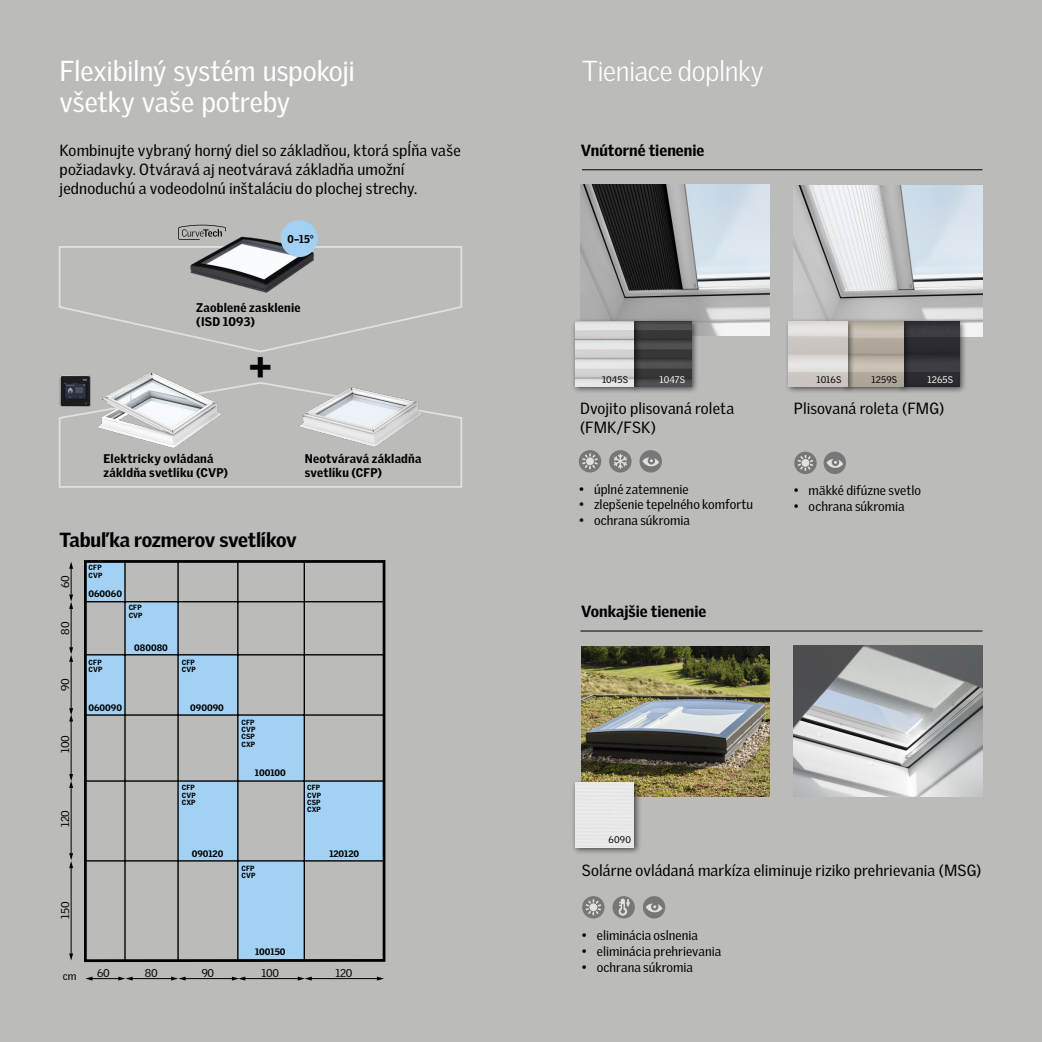
<style>
.page{position:relative;width:1042px;height:1042px;background:#bbbcb9}
.page>*{position:absolute;margin:0;border:0;box-sizing:border-box;transform-origin:0 0}
.t1{font:900 38.68px "Velux Gothic";color:#000}
.t2{font:28px/31.5px "Velux Gothic";letter-spacing:-.005em;color:#fff}
.t3{font:300 28px "Velux Gothic";letter-spacing:-.015em;color:#fff}
.t4{font:900 19.78px "Velux Gothic";letter-spacing:-.01em;color:#000}
.t5{font:15.75px/19.2px "Velux Gothic";letter-spacing:.005em;color:#000}
.t6{font:900 15.75px "Velux Gothic";color:#000}
.t7{font:13.12px "Velux Gothic";letter-spacing:.005em;color:#000}
.t8{font:900 12.25px/14px "Velux Gothic";letter-spacing:.02em;color:#000}
.t9{font:11.03px "Velux Gothic";letter-spacing:-.03em;color:#000}
.t10{font:900 11.03px "Velux Gothic";color:#000;scale:.93 1}
.t11{font:9.28px "Velux Gothic";letter-spacing:.02em;color:#000}
.t12{font:9.28px "Velux Gothic";letter-spacing:.015em;color:#fff}
.t13{font:900 9.1px "Velux Gothic";color:#000}
.t14{font:900 7.35px/7.4px "Velux Gothic";letter-spacing:.025em;color:#000}
</style>
<div class="page">
<svg style="left:88px;top:564px;width:293px;height:394px"></svg>
<hr style="left:71px;top:606px;width:1px;height:42px;background:#000">
<svg style="left:69px;top:562px;width:4px;height:47px"></svg>
<hr style="left:71px;top:661px;width:1px;height:48px;background:#000">
<svg style="left:69px;top:647px;width:4px;height:15px"></svg>
<hr style="left:71px;top:720px;width:1px;height:55px;background:#000">
<svg style="left:69px;top:708px;width:4px;height:13px"></svg>
<hr style="left:71px;top:787px;width:1px;height:68px;background:#000">
<svg style="left:69px;top:774px;width:4px;height:14px"></svg>
<hr style="left:71px;top:867px;width:1px;height:86px;background:#000">
<svg style="left:69px;top:953px;width:4px;height:7px"></svg>
<svg style="left:69px;top:853px;width:4px;height:15px"></svg>
<hr style="left:130px;top:978px;width:42px;height:1px;background:#000">
<svg style="left:85px;top:976px;width:48px;height:4px"></svg>
<hr style="left:185px;top:978px;width:48px;height:1px;background:#000">
<svg style="left:171px;top:976px;width:15px;height:4px"></svg>
<hr style="left:244px;top:978px;width:55px;height:1px;background:#000">
<svg style="left:232px;top:976px;width:13px;height:4px"></svg>
<hr style="left:311px;top:978px;width:68px;height:1px;background:#000">
<svg style="left:377px;top:976px;width:7px;height:4px"></svg>
<svg style="left:298px;top:976px;width:14px;height:4px"></svg>
<div style="left:84px;top:560px;width:301px;height:402px;border:3px solid #000"></div>
<hr style="left:85px;top:601px;width:299px;height:1px;background:#000">
<hr style="left:85px;top:654px;width:299px;height:1px;background:#000">
<hr style="left:85px;top:714px;width:299px;height:2px;background:#000">
<hr style="left:85px;top:780px;width:299px;height:2px;background:#000">
<hr style="left:85px;top:860px;width:299px;height:1px;background:#000">
<hr style="left:124px;top:561px;width:2px;height:399px;background:#000">
<hr style="left:177px;top:561px;width:2px;height:399px;background:#000">
<hr style="left:237px;top:561px;width:1px;height:399px;background:#000">
<hr style="left:304px;top:561px;width:1px;height:399px;background:#000">
<hr style="left:383px;top:561px;width:2px;height:399px;background:#000">
<svg style="left:59px;top:381px;width:403px;height:107px"></svg>
<svg style="left:59px;top:246px;width:403px;height:107px"></svg>
<img style="left:178px;top:227px;width:148px;height:65px">
<img style="left:85px;top:372px;width:148px;height:86px">
<img style="left:289px;top:381px;width:146px;height:73px">
<div style="left:281px;top:220px;width:36px;height:37px;background:#a2d1f3;border-radius:50%"></div>
<img style="left:60px;top:375px;width:32px;height:31px">
<svg style="left:178px;top:225px;width:48px;height:15px"></svg>
<div style="left:582px;top:896px;width:22px;height:22px;background:#777;border-radius:50%"></div>
<svg style="left:585px;top:899px;width:16px;height:16px"></svg>
<div style="left:643px;top:896px;width:22px;height:22px;background:#777;border-radius:50%"></div>
<svg style="left:646px;top:903px;width:16px;height:10px"></svg>
<div style="left:609px;top:450px;width:22px;height:22px;background:#777;border-radius:50%"></div>
<svg style="left:614px;top:454px;width:13px;height:15px"></svg>
<div style="left:612px;top:896px;width:23px;height:22px;background:#777;border-radius:50%"></div>
<svg style="left:618px;top:898px;width:12px;height:17px"></svg>
<div style="left:579px;top:450px;width:22px;height:22px;background:#777;border-radius:50%"></div>
<svg style="left:582px;top:453px;width:16px;height:16px"></svg>
<div style="left:639px;top:450px;width:23px;height:22px;background:#777;border-radius:50%"></div>
<svg style="left:642px;top:457px;width:17px;height:10px"></svg>
<div style="left:794px;top:452px;width:22px;height:22px;background:#777;border-radius:50%"></div>
<svg style="left:797px;top:455px;width:16px;height:16px"></svg>
<div style="left:823px;top:452px;width:23px;height:22px;background:#777;border-radius:50%"></div>
<svg style="left:826px;top:459px;width:17px;height:9px"></svg>
<hr style="left:582px;top:169px;width:400px;height:1px;background:#000">
<hr style="left:580px;top:630px;width:402px;height:1px;background:#000">
<img style="left:794px;top:646px;width:188px;height:150px">
<img style="left:580px;top:185px;width:189px;height:150px">
<img style="left:794px;top:186px;width:188px;height:150px">
<img style="left:581px;top:647px;width:188px;height:149px">
<div style="left:628px;top:318px;width:71px;height:76px;background:#000;opacity:.6"></div>
<img style="left:642px;top:322px;width:49px;height:64px">
<div style="left:571px;top:318px;width:71px;height:76px;background:#000;opacity:.6"></div>
<img style="left:575px;top:322px;width:59px;height:64px">
<div style="left:897px;top:318px;width:70px;height:76px;background:#000;opacity:.6"></div>
<img style="left:911px;top:322px;width:48px;height:64px">
<div style="left:840px;top:318px;width:71px;height:76px;background:#000;opacity:.6"></div>
<img style="left:855px;top:322px;width:48px;height:64px">
<div style="left:785px;top:318px;width:70px;height:76px;background:#000;opacity:.6"></div>
<img style="left:788px;top:322px;width:59px;height:64px">
<div style="left:571px;top:779px;width:71px;height:76px;background:#000;opacity:.6"></div>
<div style="left:575px;top:783px;width:59px;height:64px;background:#e8e8e8"></div>
<h2 class="t2" style="left:60px;top:55px;width:297px">Flexibilný systém uspokoji všetky vaše potreby</h2>
<p class="t5" style="left:60px;top:140px;width:403px">Kombinujte vybraný horný diel so základňou, ktorá spĺňa vaše požiadavky. Otváravá aj neotváravá základňa umožní jednoduchú a vodeodolnú inštaláciu do plochej strechy.</p>
<p class="t10" style="left:287px;top:232px;width:30px">0–15°</p>
<p class="t8" style="left:196px;top:300px;width:106px">Zaoblené zasklenie (ISD 1093)</p>
<h1 class="t1" style="left:249px;top:343px;width:25px">+</h1>
<p class="t8" style="left:104px;top:452px;width:126px">Elektricky ovládaná zákldňa svetlíku (CVP)</p>
<p class="t8" style="left:305px;top:452px;width:118px">Neotváravá základňa svetlíku (CFP)</p>
<p class="t4" style="left:60px;top:527px;width:239px">Tabuľka rozmerov svetlíkov</p>
<p class="t9" style="left:59px;top:587px;width:14px;rotate:-90deg">60</p>
<p class="t9" style="left:59px;top:634px;width:14px;rotate:-90deg">80</p>
<p class="t9" style="left:59px;top:691px;width:14px;rotate:-90deg">90</p>
<p class="t9" style="left:59px;top:752px;width:19px;rotate:-90deg">100</p>
<p class="t9" style="left:59px;top:827px;width:19px;rotate:-90deg">120</p>
<p class="t9" style="left:59px;top:919px;width:18px;rotate:-90deg">150</p>
<p class="t14" style="left:89px;top:564px;width:15px">CFP<br>CVP</p>
<p class="t13" style="left:88px;top:588px;width:35px">060060</p>
<p class="t14" style="left:129px;top:604px;width:15px">CFP<br>CVP</p>
<p class="t14" style="left:89px;top:658px;width:15px">CFP<br>CVP</p>
<p class="t13" style="left:134px;top:642px;width:35px">080080</p>
<p class="t13" style="left:88px;top:702px;width:35px">060090</p>
<p class="t14" style="left:182px;top:658px;width:15px">CFP<br>CVP</p>
<p class="t13" style="left:190px;top:702px;width:35px">090090</p>
<p class="t14" style="left:182px;top:784px;width:15px">CFP<br>CVP<br>CXP</p>
<p class="t13" style="left:192px;top:847px;width:33px">090120</p>
<p class="t14" style="left:241px;top:718px;width:15px">CFP<br>CVP<br>CSP<br>CXP</p>
<p class="t13" style="left:255px;top:767px;width:32px">100100</p>
<p class="t14" style="left:241px;top:864px;width:15px">CFP<br>CVP</p>
<p class="t14" style="left:307px;top:784px;width:15px">CFP<br>CVP<br>CSP<br>CXP</p>
<p class="t13" style="left:329px;top:847px;width:31px">120120</p>
<p class="t13" style="left:255px;top:946px;width:32px">100150</p>
<p class="t9" style="left:63px;top:969px;width:15px">cm</p>
<p class="t9" style="left:97px;top:966px;width:14px">60</p>
<p class="t9" style="left:145px;top:966px;width:14px">80</p>
<p class="t9" style="left:202px;top:966px;width:14px">90</p>
<p class="t9" style="left:261px;top:966px;width:19px">100</p>
<p class="t9" style="left:335px;top:966px;width:19px">120</p>
<h2 class="t3" style="left:582px;top:54px;width:183px">Tieniace doplnky</h2>
<p class="t6" style="left:581px;top:140px;width:125px">Vnútorné tienenie</p>
<p class="t11" style="left:602px;top:374px;width:28px">1045S</p>
<p class="t12" style="left:659px;top:374px;width:27px">1047S</p>
<p class="t11" style="left:816px;top:374px;width:26px">1016S</p>
<p class="t11" style="left:871px;top:374px;width:27px">1259S</p>
<p class="t12" style="left:927px;top:374px;width:27px">1265S</p>
<p class="t5" style="left:580px;top:398px;width:156px">Dvojito plisovaná roleta (FMK/FSK)</p>
<p class="t5" style="left:794px;top:398px;width:152px">Plisovaná roleta (FMG)</p>
<p class="t7" style="left:579px;top:481px;width:111px">• úplné zatemnenie</p>
<p class="t7" style="left:579px;top:497px;width:175px">• zlepšenie tepelného komfortu</p>
<p class="t7" style="left:579px;top:512px;width:112px">• ochrana súkromia</p>
<p class="t6" style="left:581px;top:601px;width:127px">Vonkajšie tienenie</p>
<p class="t7" style="left:794px;top:483px;width:129px">• mäkké difúzne svetlo</p>
<p class="t7" style="left:794px;top:498px;width:112px">• ochrana súkromia</p>
<p class="t11" style="left:608px;top:834px;width:24px">6090</p>
<p class="t5" style="left:582px;top:860px;width:401px">Solárne ovládaná markíza eliminuje riziko prehrievania (MSG)</p>
<p class="t7" style="left:582px;top:927px;width:117px">• eliminácia oslnenia</p>
<p class="t7" style="left:582px;top:943px;width:141px">• eliminácia prehrievania</p>
<p class="t7" style="left:582px;top:959px;width:112px">• ochrana súkromia</p>
</div>
